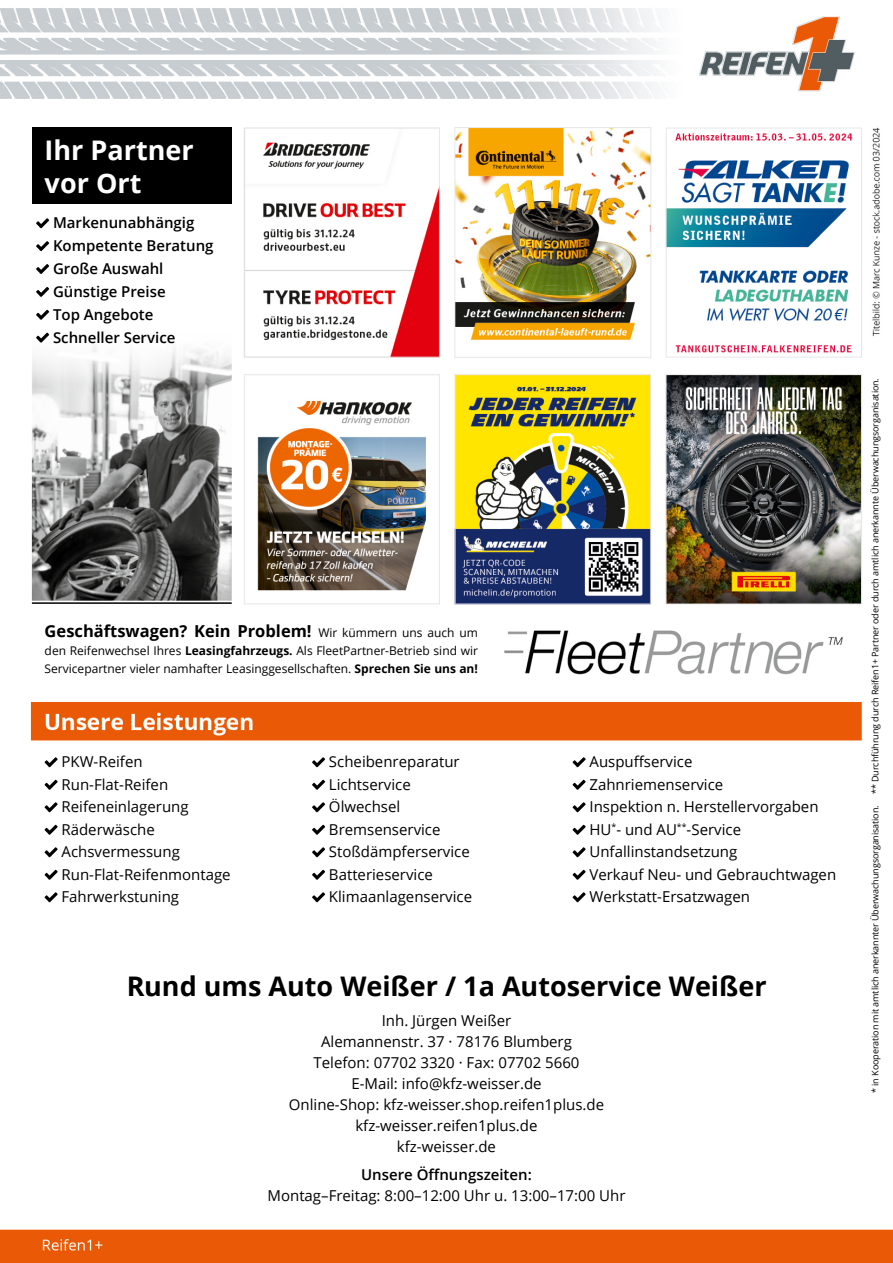
<style>
.page{position:relative;width:893px;height:1263px;background:#fff}
.page>*{position:absolute;margin:0;border:0;box-sizing:border-box;transform-origin:0 0}
.t1{font:700 27px "Open Sans";color:#000}
.t2{font:700 27px/33px "Open Sans";color:#fff}
.t3{font:700 16.5px "Open Sans";color:#000}
.t4{font:15px/22.5px "Open Sans";color:#000}
.t5{font:600 15px/23px "Open Sans";color:#000}
.t6{font:12px/18px "Open Sans";color:#000}
.t7{font:9px "Open Sans";letter-spacing:-.01em;color:#000}
.s1{font-weight:400;font-size:12px}
.s2{font-weight:700}
</style>
<div class="page">
<img style="left:0;top:8px;width:893px;height:1255px">
<img style="left:32px;top:327px;width:200px;height:274px">
<svg style="left:36px;top:218px;width:13px;height:10px"></svg>
<svg style="left:36px;top:241px;width:13px;height:10px"></svg>
<svg style="left:36px;top:264px;width:13px;height:10px"></svg>
<svg style="left:36px;top:287px;width:13px;height:10px"></svg>
<svg style="left:36px;top:310px;width:13px;height:10px"></svg>
<svg style="left:36px;top:333px;width:13px;height:10px"></svg>
<div style="left:32px;top:128px;width:200px;height:76px;background:#000"></div>
<hr style="left:33px;top:602px;width:198px;height:2px;background:#000">
<img style="left:500px;top:627px;width:345px;height:48px">
<svg style="left:312px;top:757px;width:13px;height:10px"></svg>
<svg style="left:312px;top:780px;width:13px;height:10px"></svg>
<svg style="left:312px;top:802px;width:13px;height:10px"></svg>
<svg style="left:312px;top:825px;width:13px;height:10px"></svg>
<svg style="left:312px;top:847px;width:13px;height:10px"></svg>
<svg style="left:312px;top:870px;width:13px;height:10px"></svg>
<svg style="left:312px;top:892px;width:13px;height:10px"></svg>
<svg style="left:45px;top:757px;width:13px;height:10px"></svg>
<svg style="left:45px;top:780px;width:13px;height:10px"></svg>
<svg style="left:45px;top:802px;width:13px;height:10px"></svg>
<svg style="left:45px;top:825px;width:13px;height:10px"></svg>
<svg style="left:45px;top:847px;width:13px;height:10px"></svg>
<svg style="left:45px;top:870px;width:13px;height:10px"></svg>
<svg style="left:45px;top:892px;width:13px;height:10px"></svg>
<svg style="left:573px;top:757px;width:13px;height:10px"></svg>
<svg style="left:573px;top:780px;width:13px;height:10px"></svg>
<svg style="left:573px;top:802px;width:13px;height:10px"></svg>
<svg style="left:573px;top:825px;width:13px;height:10px"></svg>
<svg style="left:573px;top:847px;width:13px;height:10px"></svg>
<svg style="left:573px;top:870px;width:13px;height:10px"></svg>
<svg style="left:573px;top:892px;width:13px;height:10px"></svg>
<h1 class="t2" style="left:45px;top:133px;width:151px">Ihr Partner vor Ort</h1>
<p class="t5" style="left:53px;top:211px;width:162px">Markenunabhängig<br>Kompetente Beratung<br>Große Auswahl<br>Günstige Preise<br>Top Angebote<br>Schneller Service</p>
<p class="t3" style="left:45px;top:620px;width:435px">Geschäftswagen? Kein Problem! <span class="s1">Wir kümmern uns auch um</span></p>
<p class="t6" style="left:45px;top:642px;width:435px">den Reifenwechsel Ihres <span class="s2">Leasingfahrzeugs.</span> Als FleetPartner-Betrieb sind wir<br>Servicepartner vieler namhafter Leasinggesellschaften. <span class="s2">Sprechen Sie uns an!</span></p>
<p class="t4" style="left:62px;top:750px;width:171px">PKW-Reifen<br>Run-Flat-Reifen<br>Reifeneinlagerung<br>Räderwäsche<br>Achsvermessung<br>Run-Flat-Reifenmontage<br>Fahrwerkstuning</p>
<p class="t4" style="left:589px;top:750px;width:248px">Auspuffservice<br>Zahnriemenservice<br>Inspektion n. Herstellervorgaben<br>HU<sup>*</sup>- und AU<sup>**</sup>-Service<br>Unfallinstandsetzung<br>Verkauf Neu- und Gebrauchtwagen<br>Werkstatt-Ersatzwagen</p>
<p class="t4" style="left:329px;top:750px;width:145px">Scheibenreparatur<br>Lichtservice<br>Ölwechsel<br>Bremsenservice<br>Stoßdämpferservice<br>Batterieservice<br>Klimaanlagenservice</p>
<h1 class="t1" style="left:126px;top:967px;width:642px">Rund ums Auto Weißer / 1a Autoservice Weißer</h1>
<p class="t4" style="left:289px;top:1009px;width:317px;line-height:21px;text-align:center">Inh. Jürgen Weißer<br>Alemannenstr. 37 · 78176 Blumberg<br>Telefon: 07702 3320 · Fax: 07702 5660<br>E-Mail: info@kfz-weisser.de<br>Online-Shop: kfz-weisser.shop.reifen1plus.de kfz-weisser.reifen1plus.de<br>kfz-weisser.de</p>
<p class="t5" style="left:361px;top:1163px;width:172px">Unsere Öffnungszeiten:</p>
<p class="t4" style="left:268px;top:1184px;width:359px">Montag–Freitag: 8:00–12:00 Uhr u. 13:00–17:00 Uhr</p>
<p class="t7" style="left:869px;top:1093px;width:716px;rotate:-90deg">* in Kooperation mit amtlich anerkannter Überwachungsorganisation. ** Durchführung durch Reifen1+ Partner oder durch amtlich anerkannte Überwachungsorganisation.</p>
</div>
